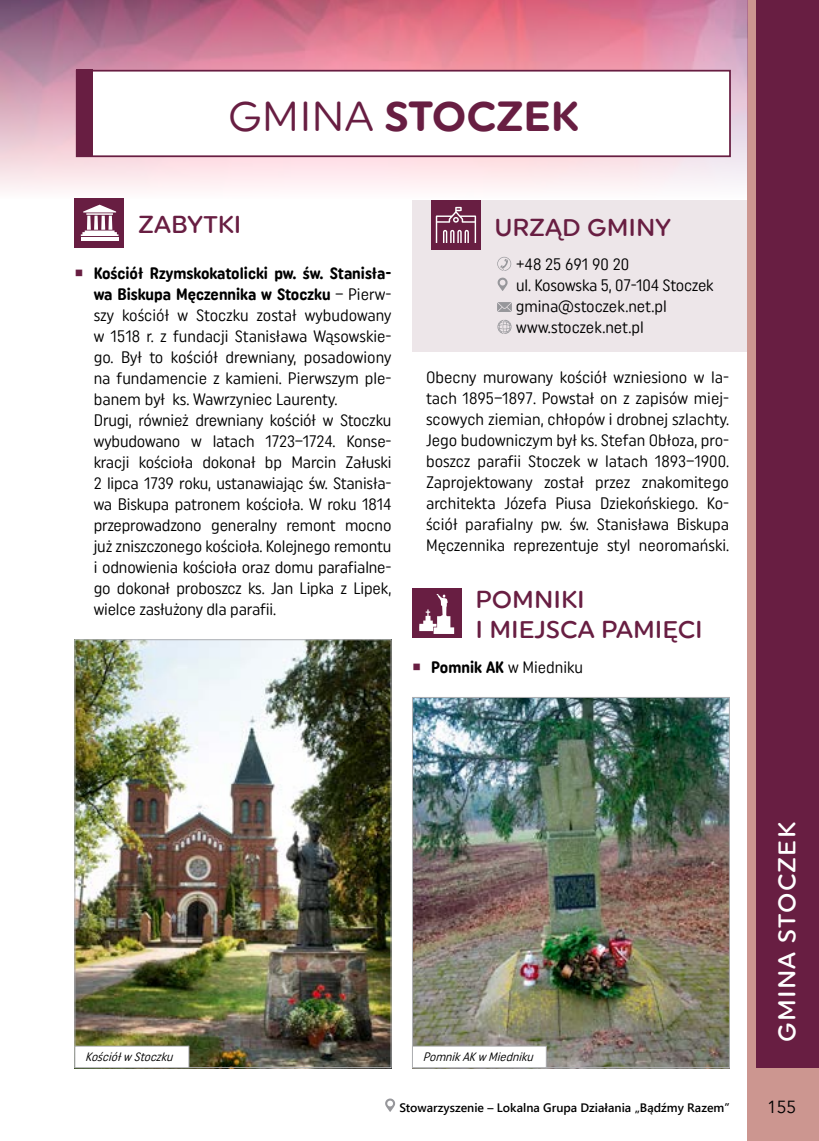
<style>
.page{position:relative;width:819px;height:1141px;background:#fff}
.page>*{position:absolute;margin:0;border:0;box-sizing:border-box;transform-origin:0 0}
.t1{font:700 42px "Uniform Rnd";color:#681e42}
.t2{font:500 24.5px/29.8px "Uniform Rnd";color:#681e42}
.t3{font:500 24.5px "Uniform Rnd";letter-spacing:.05em;color:#fff}
.t4{font:17.5px "Avenir LT Pro";color:#000}
.t5{font:16.62px/21px "Uniform Rnd Cond";letter-spacing:-.01em;color:#000}
.t6{font:600 12.25px "Segoe UI";color:#000}
.t7{font:italic 12.25px "Uniform Rnd Cond";color:#000}
.s1{font-weight:400}
.s2{color:#681e42}
.s3{font-weight:700}
</style>
<div class="page">
<div style="left:747px;top:0;width:9px;height:1141px;background:#cc9690"></div>
<div style="left:756px;top:0;width:63px;height:1141px;background:#681e42"></div>
<div style="left:747px;top:1068px;width:72px;height:73px;background:#cc9690"></div>
<svg style="left:385px;top:1098px;width:10px;height:14px"></svg>
<img style="left:414px;top:699px;width:313px;height:367px">
<div style="left:412px;top:697px;width:317px;height:371px;border:1px solid #aeafb2"></div>
<div style="left:412px;top:1046px;width:134px;height:22px;background:#fff"></div>
<div style="left:412px;top:1046px;width:134px;height:22px;border:1px solid #aeafb2"></div>
<img style="left:0;top:0;width:747px;height:190px">
<div style="left:77px;top:71px;width:653px;height:85px;background:#fff"></div>
<div style="left:76px;top:70px;width:654px;height:87px;border:2px solid #681e42"></div>
<div style="left:76px;top:70px;width:17px;height:87px;background:#681e42"></div>
<div style="left:74px;top:198px;width:50px;height:50px;background:#681e42"></div>
<hr style="left:81px;top:237px;width:37px;height:3px;background:#fff">
<svg style="left:81px;top:205px;width:37px;height:31px"></svg>
<div style="left:412px;top:200px;width:335px;height:151px;background:#ede6e9"></div>
<div style="left:431px;top:200px;width:50px;height:50px;background:#681e42"></div>
<svg style="left:436px;top:207px;width:40px;height:36px"></svg>
<svg style="left:497px;top:257px;width:14px;height:14px"></svg>
<svg style="left:497px;top:277px;width:10px;height:14px"></svg>
<svg style="left:497px;top:302px;width:15px;height:10px"></svg>
<svg style="left:497px;top:320px;width:14px;height:14px"></svg>
<div style="left:412px;top:588px;width:49px;height:50px;background:#681e42"></div>
<svg style="left:419px;top:594px;width:35px;height:40px"></svg>
<img style="left:76px;top:641px;width:313px;height:425px">
<div style="left:75px;top:1046px;width:114px;height:22px;background:#fff"></div>
<div style="left:74px;top:1046px;width:115px;height:22px;border:1px solid #aeafb2"></div>
<h1 class="t1" style="left:228px;top:91px;width:185px"><span class="s1">GMINA</span> STOCZEK</h1>
<h2 class="t2" style="left:138px;top:209px;width:104px">ZABYTKI</h2>
<h2 class="t2" style="left:494px;top:212px;width:178px">U RZĄD GMINY</h2>
<p class="t5" style="left:515px;top:254px;width:199px">+48 25 691 90 20<br>ul. Kosowska 5, 07-104 Stoczek gmina@stoczek.net.pl www.stoczek.net.pl</p>
<p class="t5" style="left:94px;top:262px;width:299px;text-indent:-19px"><span class="s2">○</span> <span class="s3">Kościół Rzymskokatolicki pw. św. Stanisła&shy;wa Biskupa Męczennika w Stoczku</span> – Pierw&shy;szy kościół w Stoczku został wybudowany w 1518 r. z fundacji Stanisława Wąsowskie&shy;go. Był to kościół drewniany, posadowiony na fundamencie z kamieni. Pierwszym ple&shy;banem był ks. Wawrzyniec Laurenty.<br>Drugi, również drewniany kościół w Stoczku wybudowano w latach 1723–1724. Konse&shy;kracji kościoła dokonał bp Marcin Załuski 2 lipca 1739 roku, ustanawiając św. Stanisła&shy;wa Biskupa patronem kościoła. W roku 1814 przeprowadzono generalny remont mocno już zniszczonego kościoła. Kolejnego remontu i odnowienia kościoła oraz domu parafialne&shy;go dokonał proboszcz ks. Jan Lipka z Lipek, wielce zasłużony dla parafii.</p>
<p class="t5" style="left:426px;top:367px;width:304px;text-align:justify">Obecny murowany kościół wzniesiono w la&shy;tach 1895–1897. Powstał on z zapisów miej&shy;scowych ziemian, chłopów i drobnej szlachty.<br>Jego budowniczym był ks. Stefan Obłoza, pro&shy;boszcz parafii Stoczek w latach 1893–1900.<br>Zaprojektowany został przez znakomitego architekta Józefa Piusa Dziekońskiego. Ko&shy;ściół parafialny pw. św. Stanisława Biskupa Męczennika reprezentuje styl neoromański.</p>
<h2 class="t2" style="left:475px;top:585px;width:29px">POMNIKI<br>I MIE</h2>
<h2 class="t2" style="left:534px;top:614px;width:29px">JSCA</h2>
<h2 class="t2" style="left:601px;top:614px;width:15px">PAMIĘCI</h2>
<p class="t5" style="left:412px;top:656px;width:172px"><span class="s2">○</span> <span class="s3">Pomnik AK</span> w Miedniku</p>
<p class="t7" style="left:85px;top:1050px;width:93px">Kościółw Stoczku</p>
<p class="t7" style="left:423px;top:1050px;width:115px">PomnikAKw Miedniku</p>
<p class="t6" style="left:399px;top:1096px;width:332px">Stowarzyszenie – Lokalna Grupa Działania „Bądźmy Razem”</p>
<h2 class="t3" style="left:772px;top:1042px;width:221px;rotate:-90deg">GMINA STOCZEK</h2>
<p class="t4" style="left:767px;top:1096px;width:31px">155</p>
</div>
